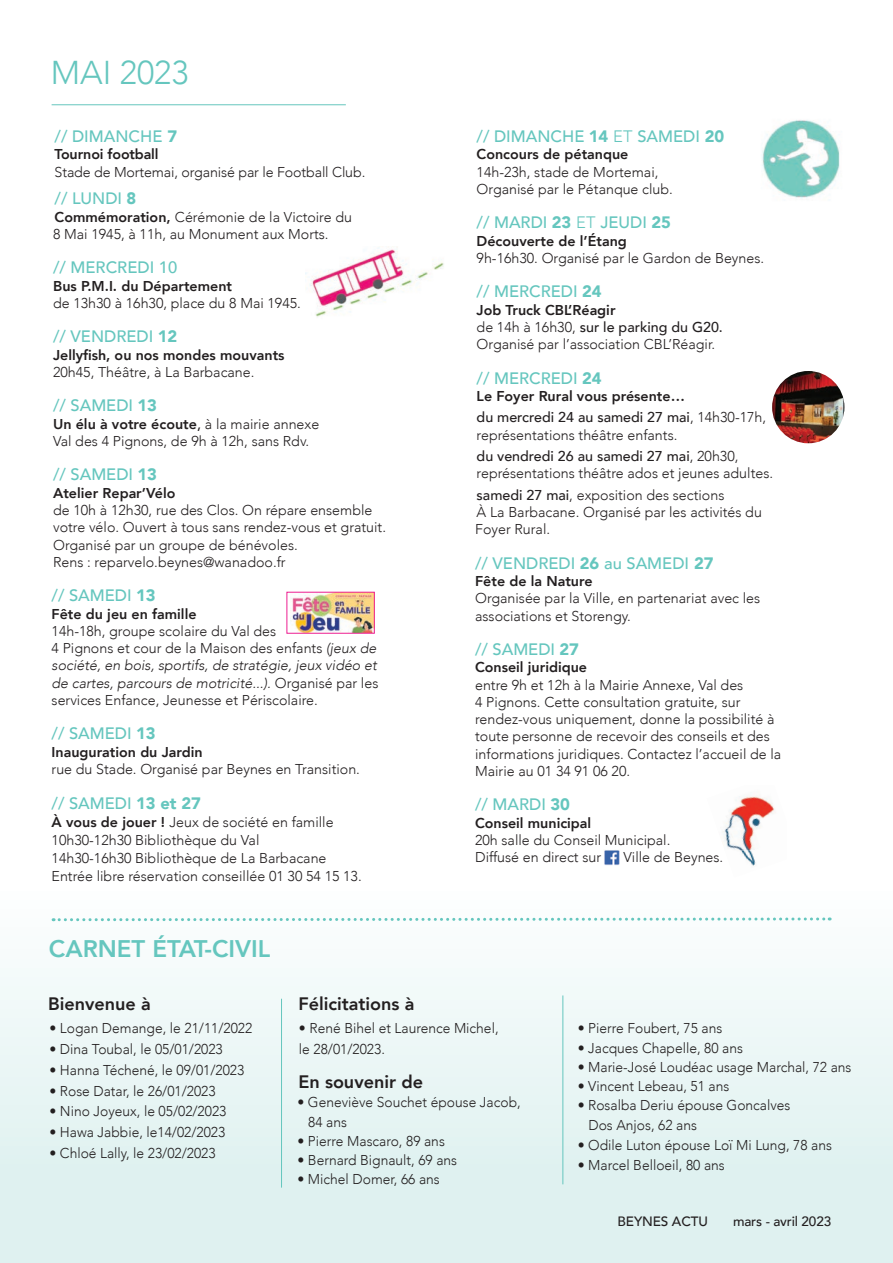
<style>
.page{position:relative;width:893px;height:1263px;background:#fff}
.page>*{position:absolute;margin:0;border:0;box-sizing:border-box;transform-origin:0 0}
.t1{font:300 33px "Avenir";color:#65c6be}
.t2{font:800 24px "Avenir";color:#65c6be}
.t3{font:800 18px "Avenir";color:#231f20}
.t4{font:500 16.5px "Avenir";color:#65c6be}
.t5{font:300 14.25px/17.2px "Avenir";color:#231f20}
.t6{font:800 14.25px/21.5px "Avenir";color:#231f20}
.t7{font:500 13.5px "Avenir";letter-spacing:-.01em;color:#231f20}
.s1{font-weight:900}
.s2{font-weight:800}
.s3{font-weight:500}
.s4{font-style:italic}
.s5{font-weight:300}
</style>
<div class="page">
<svg style="left:0;top:917px;width:892px;height:346px"></svg>
<div style="left:594px;top:1200px;width:236px;height:14px;background:#dff1f0"></div>
<hr style="left:52px;top:104px;width:294px;height:1px;background:#65c6be">
<hr style="left:281px;top:998px;width:1px;height:189px;background:#65c6be">
<hr style="left:562px;top:995px;width:1px;height:189px;background:#65c6be">
<svg style="left:53px;top:917px;width:777px;height:5px"></svg>
<img style="left:722px;top:795px;width:53px;height:55px">
<img style="left:740px;top:850px;width:16px;height:16px">
<img style="left:306px;top:246px;width:138px;height:71px">
<img style="left:762px;top:120px;width:78px;height:79px">
<img style="left:290px;top:594px;width:82px;height:37px">
<img style="left:772px;top:371px;width:72px;height:72px;border-radius:36px">
<img style="left:604px;top:850px;width:16px;height:1px">
<img style="left:604px;top:851px;width:16px;height:14px">
<h1 class="t1" style="left:51px;top:53px;width:139px">MAI 2023</h1>
<p class="t4" style="left:55px;top:122px;width:124px">// DIMANCHE <span class="s1">7</span></p>
<p class="t6" style="left:55px;top:144px;width:105px">Tournoi football</p>
<p class="t5" style="left:55px;top:163px;width:312px">Stade de Mortemai, organisé par le Football Club.</p>
<p class="t4" style="left:55px;top:184px;width:83px">// LUNDI <span class="s1">8</span></p>
<p class="t5" style="left:53px;top:208px;width:300px"><span class="s2">Commémoration,</span> Cérémonie de la Victoire du<br>8 Mai 1945, à 11h, au Monument aux Morts.</p>
<p class="t4" style="left:53px;top:253px;width:126px">// MERCREDI 10</p>
<p class="t6" style="left:53px;top:275px;width:180px">Bus P.M.I. du Département</p>
<p class="t5" style="left:53px;top:294px;width:249px">de 13h30 à 16h30, place du 8 Mai 1945.</p>
<p class="t4" style="left:53px;top:322px;width:126px">// VENDREDI <span class="s1">12</span></p>
<p class="t6" style="left:53px;top:344px;width:233px">Jellyfish, ou nos mondes mouvants</p>
<p class="t5" style="left:53px;top:363px;width:203px">20h45, Théâtre, à La Barbacane.</p>
<p class="t4" style="left:53px;top:391px;width:105px">// SAMEDI <span class="s1">13</span></p>
<p class="t5" style="left:53px;top:415px;width:268px"><span class="s2">Un élu à votre écoute</span><span class="s3">,</span> à la mairie annexe<br>Val des 4 Pignons, de 9h à 12h, sans Rdv.</p>
<p class="t4" style="left:53px;top:460px;width:105px">// SAMEDI <span class="s1">13</span></p>
<p class="t6" style="left:53px;top:482px;width:124px">Atelier Repar’Vélo</p>
<p class="t5" style="left:53px;top:501px;width:334px">de 10h à 12h30, rue des Clos. On répare ensemble votre vélo. Ouvert à tous sans rendez-vous et gratuit.<br>Organisé par un groupe de bénévoles.<br>Rens : reparvelo.beynes@wanadoo.fr</p>
<p class="t4" style="left:52px;top:581px;width:105px">// SAMEDI <span class="s1">13</span></p>
<p class="t6" style="left:52px;top:603px;width:146px">Fête du jeu en famille</p>
<p class="t5" style="left:52px;top:622px;width:328px">14h-18h, groupe scolaire du Val des<br>4 Pignons et cour de la Maison des enfants <span class="s4">(jeux de société, en bois, sportifs, de stratégie, jeux vidéo et de cartes, parcours de motricité...).</span> Organisé par les services Enfance, Jeunesse et Périscolaire.</p>
<p class="t4" style="left:52px;top:719px;width:105px">// SAMEDI <span class="s1">13</span></p>
<p class="t6" style="left:52px;top:741px;width:152px">Inauguration du Jardin</p>
<p class="t5" style="left:52px;top:760px;width:310px">rue du Stade. Organisé par Beynes en Transition.</p>
<p class="t4" style="left:52px;top:789px;width:151px">// SAMEDI <span class="s1">13 et 27</span></p>
<p class="t5" style="left:52px;top:813px;width:311px;line-height:18px"><span class="s2">À vous de jouer !</span> Jeux de société en famille 10h30-12h30 Bibliothèque du Val<br>14h30-16h30 Bibliothèque de La Barbacane Entrée libre réservation conseillée 01 30 54 15 13.</p>
<h2 class="t2" style="left:49px;top:930px;width:223px">CARNET ÉTAT-CIVIL</h2>
<p class="t3" style="left:48px;top:989px;width:104px">Bienvenue à</p>
<p class="t3" style="left:298px;top:990px;width:118px">Félicitations à</p>
<p class="t4" style="left:476px;top:122px;width:249px">// DIMANCHE <span class="s1">14</span> <span class="s5">ET</span> SAMEDI <span class="s1">20</span></p>
<p class="t6" style="left:476px;top:144px;width:153px">Concours de pétanque</p>
<p class="t5" style="left:476px;top:163px;width:198px">14h-23h, stade de Mortemai,<br>Organisé par le Pétanque club.</p>
<p class="t4" style="left:476px;top:208px;width:196px">// MARDI <span class="s1">23</span> <span class="s5">ET</span> JEUDI <span class="s1">25</span></p>
<p class="t6" style="left:476px;top:230px;width:152px">Découverte de l’Étang</p>
<p class="t5" style="left:476px;top:249px;width:289px">9h-16h30. Organisé par le Gardon de Beynes.</p>
<p class="t4" style="left:476px;top:277px;width:126px">// MERCREDI <span class="s1">24</span></p>
<p class="t5" style="left:476px;top:301px;width:248px"><span class="s2">Job Truck CBL’Réagir<br></span>de 14h à 16h30, <span class="s3">sur le parking du G20.<br></span>Organisé par l’association CBL’Réagir.</p>
<p class="t4" style="left:476px;top:363px;width:126px">// MERCREDI <span class="s1">24</span></p>
<p class="t6" style="left:476px;top:385px;width:291px">Le Foyer Rural vous présente…<br><span class="s3">du mercredi 24 au samedi 27 mai</span><span class="s5">, 14h30-17h,</span></p>
<p class="t5" style="left:476px;top:424px;width:263px;line-height:21.5px">représentations théâtre enfants.<br><span class="s3">du vendredi 26 au samedi 27 mai</span>, 20h30,</p>
<p class="t5" style="left:476px;top:463px;width:298px;line-height:21.5px">représentations théâtre ados et jeunes adultes. <span class="s3">samedi 27 mai</span>, exposition des sections</p>
<p class="t5" style="left:475px;top:503px;width:288px">À La Barbacane. Organisé par les activités du<br>Foyer Rural.</p>
<p class="t4" style="left:475px;top:549px;width:240px">// VENDREDI <span class="s1">26</span> au SAMEDI <span class="s1">27</span></p>
<p class="t6" style="left:475px;top:570px;width:119px">Fête de la Nature</p>
<p class="t5" style="left:475px;top:590px;width:286px">Organisée par la Ville, en partenariat avec les associations et Storengy.</p>
<p class="t4" style="left:475px;top:635px;width:105px">// SAMEDI <span class="s1">27</span></p>
<p class="t6" style="left:475px;top:657px;width:113px">Conseil juridique</p>
<p class="t5" style="left:475px;top:676px;width:307px">entre 9h et 12h à la Mairie Annexe, Val des<br>4 Pignons. Cette consultation gratuite, sur rendez-vous uniquement, donne la possibilité à toute personne de recevoir des conseils et des informations juridiques. Contactez l’accueil de la Mairie au 01 34 91 06 20.</p>
<p class="t4" style="left:475px;top:790px;width:96px">// MARDI <span class="s1">30</span></p>
<p class="t6" style="left:475px;top:812px;width:118px">Conseil municipal</p>
<p class="t5" style="left:475px;top:831px;width:197px">20h salle du Conseil Municipal.<br>Diffusé en direct sur</p>
<p class="t5" style="left:623px;top:848px;width:101px">Ville de Beynes.</p>
<p class="t5" style="left:49px;top:1020px;width:204px">• Logan Demange, le 21/11/2022</p>
<p class="t5" style="left:49px;top:1040px;width:175px">• Dina Toubal, le 05/01/2023</p>
<p class="t5" style="left:49px;top:1061px;width:196px">• Hanna Téchené, le 09/01/2023</p>
<p class="t5" style="left:49px;top:1082px;width:168px">• Rose Datar, le 26/01/2023</p>
<p class="t5" style="left:49px;top:1103px;width:178px">• Nino Joyeux, le 05/02/2023</p>
<p class="t5" style="left:49px;top:1123px;width:177px">• Hawa Jabbie, le14/02/2023</p>
<p class="t5" style="left:49px;top:1144px;width:168px">• Chloé Lally, le 23/02/2023</p>
<p class="t5" style="left:299px;top:1018px;width:201px;line-height:20.7px">• René Bihel et Laurence Michel, le 28/01/2023.</p>
<p class="t3" style="left:298px;top:1068px;width:126px">En souvenir de</p>
<p class="t5" style="left:308px;top:1093px;width:214px;line-height:19.2px;text-indent:-11px">• Geneviève Souchet épouse Jacob,<br>84 ans</p>
<p class="t5" style="left:297px;top:1132px;width:149px">• Pierre Mascaro, 89 ans</p>
<p class="t5" style="left:297px;top:1151px;width:161px">• Bernard Bignault, 69 ans</p>
<p class="t5" style="left:297px;top:1171px;width:144px">• Michel Domer, 66 ans</p>
<p class="t5" style="left:577px;top:1020px;width:146px">• Pierre Foubert, 75 ans</p>
<p class="t5" style="left:577px;top:1039px;width:167px">• Jacques Chapelle, 80 ans</p>
<p class="t5" style="left:577px;top:1058px;width:275px">• Marie-José Loudéac usage Marchal, 72 ans</p>
<p class="t5" style="left:577px;top:1077px;width:153px">• Vincent Lebeau, 51 ans</p>
<p class="t5" style="left:588px;top:1096px;width:203px;line-height:19.2px;text-indent:-11px">• Rosalba Deriu épouse Goncalves<br>Dos Anjos, 62 ans</p>
<p class="t5" style="left:577px;top:1137px;width:256px">• Odile Luton épouse Loï Mi Lung, 78 ans</p>
<p class="t5" style="left:577px;top:1156px;width:149px">• Marcel Belloeil, 80 ans</p>
<p class="t7" style="left:617px;top:1209px;width:92px">BEYNES ACTU</p>
<p class="t7" style="left:733px;top:1209px;width:100px">mars - avril 2023</p>
</div>
